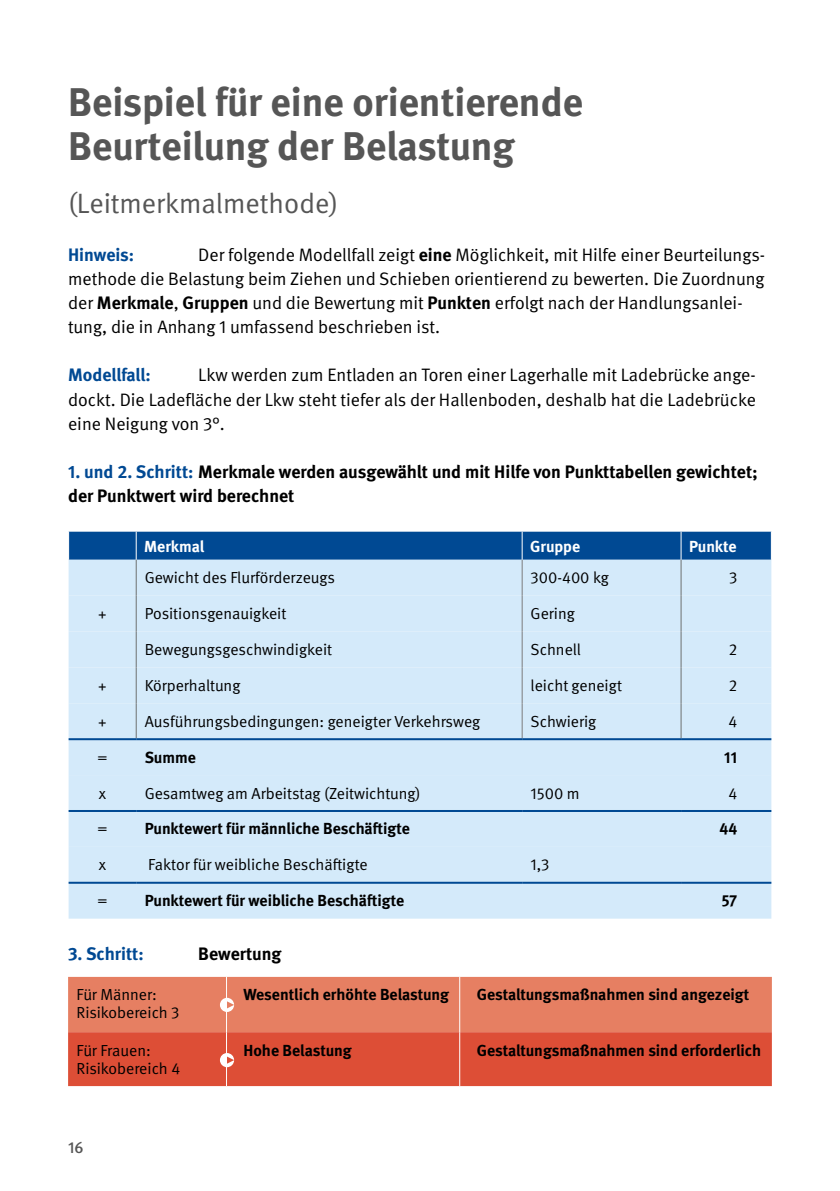
<style>
.page{position:relative;width:840px;height:1191px;background:#fff}
.page>*{position:absolute;margin:0;border:0;box-sizing:border-box;transform-origin:0 0}
.t1{font:700 40px/44px "DGUV Meta";color:#565656}
.t2{font:28px "DGUV Meta";color:#565656}
.t3{font:18px/24.2px "DGUV Meta";color:#000}
.t4{font:700 18px/24.2px "DGUV Meta";color:#000}
.t5{font:700 18px "DGUV Meta";color:#004993}
.t6{font:16px/18px "DGUV Meta";color:#000}
.t7{font:700 16px "DGUV Meta";color:#000}
.t8{font:700 16px "DGUV Meta";color:#fff}
.t9{font:500 16px "DGUV Meta";color:#565656}
.s1{font-weight:700}
.s2{color:#004993}
</style>
<div class="page">
<div style="left:69px;top:560px;width:702px;height:35px;background:#d4eafa"></div>
<div style="left:69px;top:595px;width:702px;height:323px;background:#d4eafa"></div>
<hr style="left:521px;top:560px;width:1px;height:35px;background:#7b7b7c">
<hr style="left:521px;top:595px;width:1px;height:36px;background:#7b7b7c">
<hr style="left:521px;top:631px;width:1px;height:36px;background:#7b7b7c">
<hr style="left:521px;top:667px;width:1px;height:36px;background:#7b7b7c">
<hr style="left:521px;top:703px;width:1px;height:35px;background:#7b7b7c">
<hr style="left:136px;top:560px;width:1px;height:35px;background:#6e7070">
<hr style="left:136px;top:595px;width:1px;height:36px;background:#6e7070">
<hr style="left:136px;top:631px;width:1px;height:36px;background:#6e7070">
<hr style="left:136px;top:667px;width:1px;height:36px;background:#6e7070">
<hr style="left:136px;top:703px;width:1px;height:35px;background:#6e7070">
<hr style="left:680px;top:560px;width:1px;height:35px;background:#6e7070">
<hr style="left:680px;top:595px;width:1px;height:36px;background:#6e7070">
<hr style="left:680px;top:631px;width:1px;height:36px;background:#6e7070">
<hr style="left:680px;top:667px;width:1px;height:36px;background:#6e7070">
<hr style="left:680px;top:703px;width:1px;height:35px;background:#6e7070">
<svg style="left:68px;top:531px;width:703px;height:29px;background:#0a5097"></svg>
<hr style="left:69px;top:738px;width:67px;height:2px;background:#004993">
<hr style="left:136px;top:738px;width:386px;height:2px;background:#004993">
<hr style="left:522px;top:738px;width:158px;height:2px;background:#004993">
<hr style="left:680px;top:738px;width:91px;height:2px;background:#004993">
<hr style="left:69px;top:810px;width:67px;height:2px;background:#004993">
<hr style="left:136px;top:810px;width:386px;height:2px;background:#004993">
<hr style="left:522px;top:810px;width:158px;height:2px;background:#004993">
<hr style="left:680px;top:810px;width:91px;height:2px;background:#004993">
<hr style="left:69px;top:881px;width:67px;height:2px;background:#004993">
<hr style="left:136px;top:881px;width:386px;height:2px;background:#004993">
<hr style="left:522px;top:881px;width:158px;height:2px;background:#004993">
<hr style="left:680px;top:881px;width:91px;height:2px;background:#004993">
<svg style="left:68px;top:977px;width:703px;height:109px;background:#e1674d"></svg>
<h1 class="t1" style="left:68px;top:82px;width:516px">Beispiel für eine orientierende<br>Beurteilung der Belastung</h1>
<h2 class="t2" style="left:68px;top:187px;width:271px">(Leitmerkmalmethode)</h2>
<p class="t5" style="left:68px;top:244px;width:68px">Hinweis:</p>
<p class="t3" style="left:68px;top:243px;width:698px;text-indent:130px">Der folgende Modellfall zeigt <span class="s1">eine</span> Möglichkeit, mit Hilfe einer Beurteilungs&shy;methode die Belastung beim Ziehen und Schieben orientierend zu bewerten. Die Zuordnung der <span class="s1">Merkmale</span>, <span class="s1">Gruppen</span> und die Bewertung mit <span class="s1">Punkten</span> erfolgt nach der Handlungsanlei&shy;tung, die in Anhang 1 umfassend beschrieben ist.</p>
<p class="t5" style="left:68px;top:364px;width:84px">Modellfall:</p>
<p class="t3" style="left:68px;top:363px;width:689px;text-align:justify;text-indent:130px">Lkw werden zum Entladen an Toren einer Lagerhalle mit Ladebrücke ange&shy;dockt. Die Ladefläche der Lkw steht tiefer als der Hallenboden, deshalb hat die Ladebrücke eine Neigung von 3°.</p>
<p class="t4" style="left:68px;top:460px;width:690px"><span class="s2">1. und 2. Schritt:</span> Merkmale werden ausgewählt und mit Hilfe von Punkttabellen gewichtet; der Punktwert wird berechnet</p>
<p class="t8" style="left:144px;top:536px;width:62px">Merkmal</p>
<p class="t8" style="left:530px;top:536px;width:51px">Gruppe</p>
<p class="t8" style="left:688px;top:536px;width:49px">Punkte</p>
<p class="t6" style="left:145px;top:569px;width:192px">Gewicht des Flurförderzeugs</p>
<p class="t6" style="left:530px;top:569px;width:80px">300-400 kg</p>
<p class="t6" style="left:728px;top:569px;width:10px">3</p>
<p class="t6" style="left:98px;top:605px;width:10px">+</p>
<p class="t6" style="left:145px;top:605px;width:143px">Positionsgenauigkeit</p>
<p class="t6" style="left:530px;top:605px;width:46px">Gering</p>
<p class="t6" style="left:145px;top:641px;width:189px">Bewegungsgeschwindigkeit</p>
<p class="t6" style="left:530px;top:641px;width:52px">Schnell</p>
<p class="t6" style="left:728px;top:641px;width:10px">2</p>
<p class="t6" style="left:98px;top:676px;width:10px">+</p>
<p class="t6" style="left:145px;top:676px;width:97px">Körperhaltung</p>
<p class="t6" style="left:530px;top:676px;width:93px">leicht geneigt</p>
<p class="t6" style="left:728px;top:676px;width:10px">2</p>
<p class="t6" style="left:98px;top:712px;width:10px">+</p>
<p class="t6" style="left:145px;top:712px;width:337px">Ausführungsbedingungen: geneigter Verkehrsweg</p>
<p class="t6" style="left:530px;top:712px;width:67px">Schwierig</p>
<p class="t6" style="left:728px;top:712px;width:10px">4</p>
<p class="t6" style="left:97px;top:748px;width:11px">=</p>
<p class="t7" style="left:145px;top:747px;width:53px">Summe</p>
<p class="t7" style="left:723px;top:747px;width:15px">11</p>
<p class="t6" style="left:99px;top:784px;width:9px">x</p>
<p class="t6" style="left:145px;top:784px;width:277px">Gesamtweg am Arbeitstag (Zeitwichtung)</p>
<p class="t6" style="left:530px;top:784px;width:50px">1500 m</p>
<p class="t6" style="left:728px;top:784px;width:10px">4</p>
<p class="t6" style="left:97px;top:820px;width:11px">=</p>
<p class="t7" style="left:145px;top:819px;width:267px">Punktewert für männliche Beschäftigte</p>
<p class="t7" style="left:719px;top:819px;width:19px">44</p>
<p class="t6" style="left:99px;top:856px;width:9px">x</p>
<p class="t6" style="left:148px;top:856px;width:221px">Faktor für weibliche Beschäftigte</p>
<p class="t6" style="left:530px;top:856px;width:20px">1,3</p>
<p class="t6" style="left:97px;top:892px;width:11px">=</p>
<p class="t7" style="left:145px;top:891px;width:261px">Punktewert für weibliche Beschäftigte</p>
<p class="t7" style="left:721px;top:891px;width:17px">57</p>
<p class="t5" style="left:68px;top:943px;width:77px">3. Schritt:</p>
<p class="t4" style="left:198px;top:942px;width:85px">Bewertung</p>
<p class="t6" style="left:77px;top:986px;width:104px">Für Männer:<br>Risikobereich 3</p>
<p class="t7" style="left:243px;top:985px;width:207px">Wesentlich erhöhte Belastung</p>
<p class="t7" style="left:476px;top:985px;width:274px">Gestaltungsmaßnahmen sind angezeigt</p>
<p class="t6" style="left:77px;top:1041px;width:105px">Für Frauen:<br>Risikobereich 4</p>
<p class="t7" style="left:243px;top:1040px;width:109px">Hohe Belastung</p>
<p class="t7" style="left:476px;top:1040px;width:286px">Gestaltungsmaßnahmen sind erforderlich</p>
<p class="t9" style="left:68px;top:1137px;width:17px">16</p>
</div>
